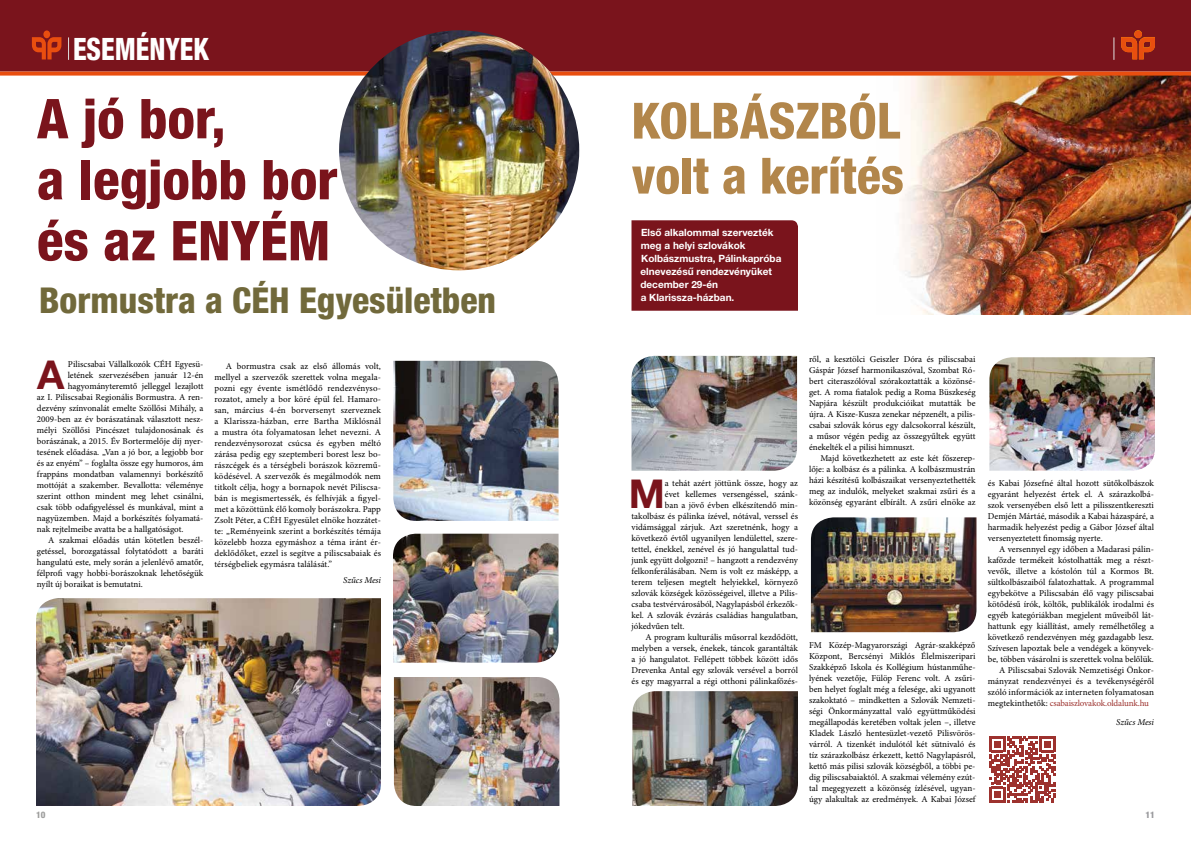
<style>
.page{position:relative;width:1191px;height:842px;background:#fff}
.page>*{position:absolute;margin:0;border:0;box-sizing:border-box;transform-origin:0 0}
.t1{font:800 condensed 55px/61px "Helvetica Neue LT Pro";color:#7a141c}
.t2{font:800 condensed 50px/55px "Helvetica Neue LT Pro";color:#b2864b}
.t3{font:700 39.8px "Helvetica Neue LT Pro";color:#7a141c}
.t4{font:800 condensed 35.7px "Helvetica Neue LT Pro";color:#71693b}
.t5{font:800 condensed 30.9px "Helvetica Neue LT Pro";color:#fff;scale:.88 1}
.t6{font:700 10px/13px "Helvetica Neue LT Pro";color:#fff}
.t7{font:9px/11px "Minion Pro";color:#000;text-align:justify}
.t8{font:9px "Minion Pro";letter-spacing:-.01em;color:#9d322e}
.t9{font:italic 9px "Minion Pro";letter-spacing:-.005em;color:#000}
.t10{font:800 condensed 9px "Helvetica Neue LT Pro";color:#9d9d9c}
.t11{font:800 condensed 9px "Helvetica Neue LT Pro";color:#98989b}
.s1{color:#000}
</style>
<div class="page">
<div style="left:0;top:0;width:1191px;height:72px;background:#7a141c"></div>
<svg style="left:68px;top:37px;width:1px;height:23px"></svg>
<div style="left:43px;top:30px;width:7px;height:8px;background:#e94e0f;border-radius:50%"></div>
<svg style="left:32px;top:37px;width:29px;height:22px"></svg>
<div style="left:1134px;top:30px;width:8px;height:8px;background:#e94e0f;border-radius:50%"></div>
<svg style="left:1113px;top:37px;width:42px;height:23px"></svg>
<img style="left:393px;top:534px;width:165px;height:129px">
<img style="left:393px;top:361px;width:165px;height:160px">
<img style="left:36px;top:598px;width:345px;height:208px">
<div style="left:631px;top:220px;width:167px;height:91px;background:#7a141c"></div>
<img style="left:811px;top:517px;width:165px;height:115px">
<svg style="left:989px;top:736px;width:66px;height:66px"></svg>
<img style="left:632px;top:691px;width:166px;height:115px">
<img style="left:989px;top:357px;width:166px;height:114px">
<img style="left:394px;top:677px;width:165px;height:129px">
<img style="left:900px;top:76px;width:291px;height:239px">
<img style="left:631px;top:356px;width:166px;height:115px">
<svg style="left:0;top:72px;width:1191px;height:4px;background:#e85c22"></svg>
<img style="left:339px;top:30px;width:240px;height:240px;border-radius:120px">
<h3 class="t5" style="left:73px;top:30px;width:156px">ESEMÉNYEK</h3>
<h1 class="t1" style="left:37px;top:87px;width:302px">A jó bor,<br>a legjobb bor és az ENYÉM</h1>
<h3 class="t4" style="left:39px;top:278px;width:458px">Bormustra a CÉH Egyesületben</h3>
<h3 class="t3" style="left:37px;top:351px;width:29px">A</h3>
<p class="t7" style="left:68px;top:359px;width:137px">Piliscsabai Vállalkozók CÉH Egyesü-</p>
<p class="t7" style="left:68px;top:370px;width:137px">letének szervezésében január 12-én</p>
<p class="t7" style="left:68px;top:381px;width:137px">hagyományteremtő jelleggel lezajlott</p>
<p class="t7" style="left:37px;top:392px;width:168px">az I. Piliscsabai Regionális Bormustra. A ren-</p>
<p class="t7" style="left:37px;top:403px;width:168px">dezvény színvonalát emelte Szöllősi Mihály, a</p>
<p class="t7" style="left:37px;top:414px;width:168px">2009-ben az év borászatának választott nesz-</p>
<p class="t7" style="left:37px;top:425px;width:168px">mélyi Szöllősi Pincészet tulajdonosának és</p>
<p class="t7" style="left:37px;top:436px;width:168px">borászának, a 2015. Év Bortermelője díj nyer-</p>
<p class="t7" style="left:37px;top:447px;width:168px">tesének előadása. „Van a jó bor, a legjobb bor</p>
<p class="t7" style="left:37px;top:458px;width:168px">és az enyém” – foglalta össze egy humoros, ám</p>
<p class="t7" style="left:37px;top:469px;width:168px">frappáns mondatban valamennyi borkészítő</p>
<p class="t7" style="left:37px;top:480px;width:168px">mottóját a szakember. Bevallotta: véleménye</p>
<p class="t7" style="left:37px;top:491px;width:168px">szerint otthon mindent meg lehet csinálni,</p>
<p class="t7" style="left:37px;top:502px;width:168px">csak több odafigyeléssel és munkával, mint a</p>
<p class="t7" style="left:37px;top:513px;width:168px">nagyüzemben. Majd a borkészítés folyamatá-</p>
<p class="t7" style="left:37px;top:524px;width:148px">nak rejtelmeibe avatta be a hallgatóságot.</p>
<p class="t7" style="left:48px;top:535px;width:157px">A szakmai előadás után kötetlen beszél-</p>
<p class="t7" style="left:37px;top:546px;width:168px">getéssel, borozgatással folytatódott a baráti</p>
<p class="t7" style="left:37px;top:557px;width:168px">hangulatú este, mely során a jelenlévő amatőr,</p>
<p class="t7" style="left:37px;top:568px;width:168px">félprofi vagy hobbi-borászoknak lehetőségük</p>
<p class="t7" style="left:37px;top:579px;width:107px">nyílt új boraikat is bemutatni.</p>
<p class="t7" style="left:214px;top:360px;width:168px;text-indent:11px">A bormustra csak az első állomás volt, mellyel a szervezők szerettek volna megala&shy;pozni egy évente ismétlődő rendezvényso&shy;rozatot, amely a bor köré épül fel. Hamaro&shy;san, március 4-én borversenyt szerveznek a Klarissza-házban, erre Bartha Miklósnál a mustra óta folyamatosan lehet nevezni. A rendezvénysorozat csúcsa és egyben méltó zárása pedig egy szeptemberi borest lesz bo&shy;rászcégek és a térségbeli borászok közremű&shy;ködésével. A szervezők és megálmodók nem titkolt célja, hogy a bornapok nevét Piliscsa&shy;bán is megismertessék, és felhívják a figyel&shy;met a közöttünk élő komoly borászokra. Papp Zsolt Péter, a CÉH Egyesület elnöke hozzátet&shy;te: „Reményeink szerint a borkészítés témája közelebb hozza egymáshoz a téma iránt ér&shy;deklődőket, ezzel is segítve a piliscsabaiak és térségbeliek egymásra találását.”</p>
<p class="t9" style="left:343px;top:574px;width:39px">Szűcs Mesi</p>
<h2 class="t2" style="left:631px;top:92px;width:274px">KOLBÁSZBÓL volt a kerítés</h2>
<p class="t6" style="left:640px;top:226px;width:142px">Első alkalommal szervezték meg a helyi szlovákok<br>Kolbászmustra, Pálinkapróba elnevezésű rendezvényüket december 29-én<br>a Klarissza-házban.</p>
<h3 class="t3" style="left:629px;top:469px;width:38px">M</h3>
<p class="t7" style="left:665px;top:477px;width:135px">a tehát azért jöttünk össze, hogy az</p>
<p class="t7" style="left:665px;top:488px;width:135px">évet kellemes versengéssel, szánk-</p>
<p class="t7" style="left:665px;top:499px;width:135px">ban a jövő évben elkészítendő min-</p>
<p class="t7" style="left:631px;top:510px;width:168px">takolbász és pálinka ízével, nótával, verssel és</p>
<p class="t7" style="left:631px;top:521px;width:168px">vidámsággal zárjuk. Azt szeretnénk, hogy a</p>
<p class="t7" style="left:631px;top:532px;width:168px">következő évtől ugyanilyen lendülettel, szere-</p>
<p class="t7" style="left:631px;top:543px;width:168px">tettel, énekkel, zenével és jó hangulattal tud-</p>
<p class="t7" style="left:631px;top:554px;width:168px">junk együtt dolgozni! – hangzott a rendezvény</p>
<p class="t7" style="left:631px;top:565px;width:168px">felkonferálásában. Nem is volt ez másképp, a</p>
<p class="t7" style="left:631px;top:576px;width:168px">terem teljesen megtelt helyiekkel, környező</p>
<p class="t7" style="left:631px;top:587px;width:168px">szlovák községek közösségeivel, illetve a Pilis-</p>
<p class="t7" style="left:631px;top:598px;width:168px">csaba testvérvárosából, Nagylapásból érkezők-</p>
<p class="t7" style="left:631px;top:609px;width:168px">kel. A szlovák évzárás családias hangulatban,</p>
<p class="t7" style="left:631px;top:620px;width:55px">jókedvűen telt.</p>
<p class="t7" style="left:645px;top:631px;width:154px">A program kulturális műsorral kezdődött,</p>
<p class="t7" style="left:631px;top:642px;width:168px">melyben a versek, énekek, táncok garantálták</p>
<p class="t7" style="left:631px;top:653px;width:168px">a jó hangulatot. Fellépett többek között idős</p>
<p class="t7" style="left:631px;top:664px;width:168px">Drevenka Antal egy szlovák versével a borról</p>
<p class="t7" style="left:631px;top:675px;width:168px">és egy magyarral a régi otthoni pálinkafőzés-</p>
<p class="t7" style="left:809px;top:354px;width:168px">ről, a kesztölci Geiszler Dóra és piliscsabai Gáspár József harmonikaszóval, Szombat Ró&shy;bert citeraszólóval szórakoztatták a közönsé&shy;get. A roma fiatalok pedig a Roma Büszkeség Napjára készült produkcióikat mutatták be újra. A Kisze-Kusza zenekar népzenélt, a pilis&shy;csabai szlovák kórus egy dalcsokorral készült, a műsor végén pedig az összegyűltek együtt énekelték el a pilisi himnuszt.</p>
<p class="t7" style="left:809px;top:453px;width:168px;text-indent:11px">Majd következhetett az este két főszerep&shy;lője: a kolbász és a pálinka. A kolbászmustrán házi készítésű kolbászaikat versenyeztethették meg az indulók, melyeket szakmai zsűri és a közönség egyaránt elbírált. A zsűri elnöke az</p>
<p class="t7" style="left:809px;top:640px;width:168px">FM Közép-Magyarországi Agrár-szakképző Központ, Bercsényi Miklós Élelmiszeripari Szakképző Iskola és Kollégium hústanműhe&shy;lyének vezetője, Fülöp Ferenc volt. A zsűri&shy;ben helyet foglalt még a felesége, aki ugyanott szakoktató – mindketten a Szlovák Nemzeti&shy;ségi Önkormányzattal való együttműködési megállapodás keretében voltak jelen –, illetve Kladek László hentesüzlet-vezető Pilisvörös&shy;várról. A tizenkét indulótól két sütnivaló és tíz szárazkolbász érkezett, kettő Nagylapásról, kettő más pilisi szlovák községből, a többi pe&shy;dig piliscsabaiaktól. A szakmai vélemény ezút&shy;tal megegyezett a közönség ízlésével, ugyan&shy;úgy alakultak az eredmények. A Kabai József</p>
<p class="t7" style="left:987px;top:477px;width:168px">és Kabai Józsefné által hozott sütőkolbászok egyaránt helyezést értek el. A szárazkolbá&shy;szok versenyében első lett a pilisszentkereszti Demjén Mártáé, második a Kabai házaspáré, a harmadik helyezést pedig a Gábor József által versenyeztetett finomság nyerte.</p>
<p class="t7" style="left:999px;top:543px;width:156px">A versennyel egy időben a Madarasi pálin-</p>
<p class="t7" style="left:987px;top:554px;width:168px">kafőzde termékeit kóstolhatták meg a részt-</p>
<p class="t7" style="left:987px;top:565px;width:168px">vevők, illetve a kóstolón túl a Kormos Bt.</p>
<p class="t7" style="left:987px;top:576px;width:168px">sültkolbászaiból falatozhattak. A programmal</p>
<p class="t7" style="left:987px;top:587px;width:168px">egybekötve a Piliscsabán élő vagy piliscsabai</p>
<p class="t7" style="left:987px;top:598px;width:168px">kötődésű írók, költők, publikálók irodalmi és</p>
<p class="t7" style="left:987px;top:609px;width:168px">egyéb kategóriákban megjelent műveiből lát-</p>
<p class="t7" style="left:987px;top:620px;width:168px">hattunk egy kiállítást, amely remélhetőleg a</p>
<p class="t7" style="left:987px;top:631px;width:168px">következő rendezvényen még gazdagabb lesz.</p>
<p class="t7" style="left:987px;top:642px;width:168px">Szívesen lapoztak bele a vendégek a könyvek-</p>
<p class="t7" style="left:987px;top:653px;width:168px">be, többen vásárolni is szerettek volna belőlük.</p>
<p class="t7" style="left:999px;top:664px;width:156px">A Piliscsabai Szlovák Nemzetiségi Önkor-</p>
<p class="t7" style="left:987px;top:675px;width:168px">mányzat rendezvényei és a tevékenységéről</p>
<p class="t7" style="left:987px;top:686px;width:168px">szóló információk az interneten folyamatosan</p>
<p class="t8" style="left:987px;top:697px;width:163px"><span class="s1">megtekinthetők:</span> csabaiszlovakok.oldalunk.hu</p>
<p class="t9" style="left:1116px;top:716px;width:39px">Szűcs Mesi</p>
<p class="t10" style="left:36px;top:810px;width:11px">10</p>
<p class="t11" style="left:1145px;top:810px;width:11px">11</p>
</div>
